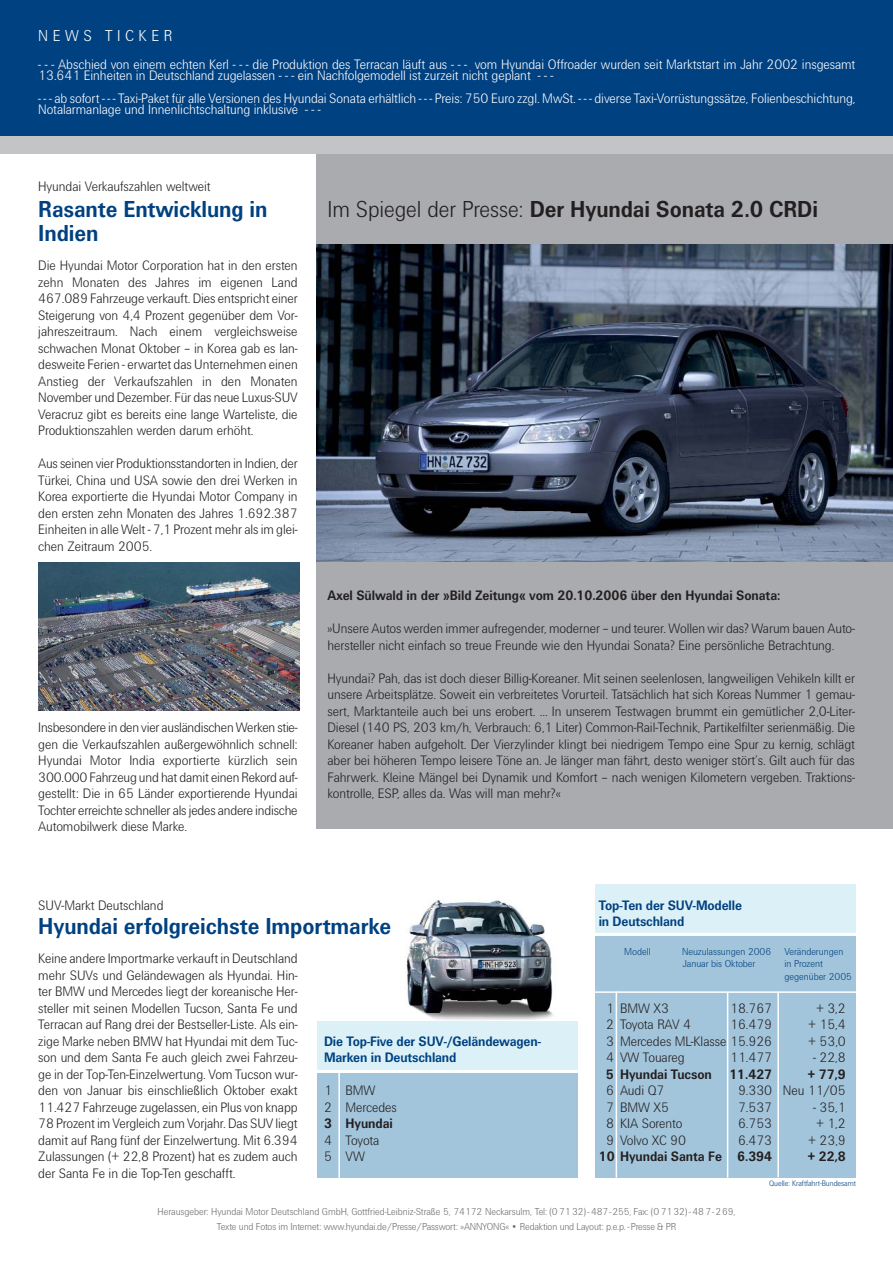
<style>
.page{position:relative;width:893px;height:1263px;background:#fff}
.page>*{position:absolute;margin:0;border:0;box-sizing:border-box;transform-origin:0 0}
.t1{font:700 24px/24.8px "Hyundai Sans";letter-spacing:-.005em;color:#004181}
.t2{font:700 24px "Hyundai Sans";letter-spacing:-.005em;color:#231f20}
.t3{font:300 16.5px "Hyundai Sans";letter-spacing:.275em;color:#fff}
.t4{font:300 14.25px/16.5px "Hyundai Sans";letter-spacing:-.005em;color:#231f20;text-align:justify}
.t5{font:300 14.25px/11.2px "Hyundai Sans";letter-spacing:-.005em;color:#fff}
.t6{font:700 14.25px "Hyundai Sans";letter-spacing:-.005em;color:#231f20}
.t7{font:700 14.25px/16.5px "Hyundai Sans";letter-spacing:-.01em;color:#004181}
.t8{font:300 10.5px/15px "Hyundai Sans";letter-spacing:-.015em;color:#6c6e70;text-align:center}
.t9{font:300 10.5px/12.5px "Hyundai Sans";letter-spacing:-.005em;color:#004181}
.t10{font:300 8.25px "Hyundai Sans";letter-spacing:-.005em;color:#004181}
.s1{font-weight:300}
</style>
<div class="page">
<div style="left:595px;top:885px;width:261px;height:292px;background:#a3c5db"></div>
<div style="left:595px;top:885px;width:261px;height:51px;background:#dcf1f7"></div>
<div style="left:0;top:0;width:893px;height:136px;background:#004181"></div>
<div style="left:317px;top:149px;width:576px;height:680px;background:#a9abae"></div>
<div style="left:0;top:136px;width:893px;height:17px;background:#c2c4c6"></div>
<img style="left:317px;top:244px;width:576px;height:317px">
<img style="left:388px;top:900px;width:190px;height:122px">
<hr style="left:594px;top:933px;width:268px;height:3px;background:#fff">
<hr style="left:592px;top:991px;width:269px;height:2px;background:#fff">
<div style="left:317px;top:1022px;width:261px;height:156px;background:#a3c5db"></div>
<div style="left:317px;top:1022px;width:261px;height:51px;background:#dcf1f7"></div>
<hr style="left:316px;top:1070px;width:269px;height:3px;background:#fff">
<hr style="left:616px;top:992px;width:1px;height:186px;background:#fff">
<hr style="left:727px;top:992px;width:1px;height:186px;background:#fff">
<hr style="left:777px;top:992px;width:2px;height:185px;background:#fff">
<hr style="left:338px;top:1071px;width:2px;height:109px;background:#fff">
<img style="left:38px;top:563px;width:261px;height:147px">
<p class="t3" style="left:38px;top:30px;width:135px">NEWS TICKER</p>
<p class="t5" style="left:38px;top:60px;width:819px">- - - Abschied von einem echten Kerl - - - die Produktion des Terracan läuft aus - - - vom Hyundai Offroader wurden seit Marktstart im Jahr 2002 insgesamt<br>13.641 Einheiten in Deutschland zugelassen - - - ein Nachfolgemodell ist zurzeit nicht geplant - - -</p>
<p class="t5" style="left:38px;top:94px;width:819px">- - - ab sofort - - - Taxi-Paket für alle Versionen des Hyundai Sonata erhältlich - - - Preis: 750 Euro zzgl. MwSt. - - - diverse Taxi-Vorrüstungssätze, Folienbeschichtung,<br>Notalarmanlage und Innenlichtschaltung inklusive - - -</p>
<p class="t4" style="left:38px;top:180px;width:174px">Hyundai Verkaufszahlen weltweit</p>
<h1 class="t1" style="left:38px;top:198px;width:231px">Rasante Entwicklung in<br>Indien</h1>
<p class="t4" style="left:38px;top:259px;width:261px">Die Hyundai Motor Corporation hat in den ersten zehn Monaten des Jahres im eigenen Land 467.089 Fahrzeuge verkauft. Dies entspricht einer Steigerung von 4,4 Prozent gegenüber dem Vor&shy;jahreszeitraum. Nach einem vergleichsweise schwachen Monat Oktober – in Korea gab es lan&shy;desweite Ferien - erwartet das Unternehmen einen Anstieg der Verkaufszahlen in den Monaten November und Dezember. Für das neue Luxus-SUV Veracruz gibt es bereits eine lange Warteliste, die Produktionszahlen werden darum erhöht.</p>
<p class="t4" style="left:38px;top:457px;width:261px">Aus seinen vier Produktionsstandorten in Indien, der Türkei, China und USA sowie den drei Werken in Korea exportierte die Hyundai Motor Company in den ersten zehn Monaten des Jahres 1.692.387<br>Einheiten in alle Welt - 7,1 Prozent mehr als im glei&shy;chen Zeitraum 2005.</p>
<p class="t4" style="left:38px;top:721px;width:261px">Insbesondere in den vier ausländischen Werken stie&shy;gen die Verkaufszahlen außergewöhnlich schnell:<br>Hyundai Motor India exportierte kürzlich sein 300.000 Fahrzeug und hat damit einen Rekord auf&shy;gestellt: Die in 65 Länder exportierende Hyundai Tochter erreichte schneller als jedes andere indische Automobilwerk diese Marke.</p>
<h1 class="t2" style="left:327px;top:199px;width:492px"><span class="s1">Im Spiegel der Presse:</span> Der Hyundai Sonata 2.0 CRDi</h1>
<p class="t6" style="left:327px;top:590px;width:454px">Axel Sülwald in der »Bild Zeitung« vom 20.10.2006 über den Hyundai Sonata:</p>
<p class="t4" style="left:327px;top:622px;width:529px">»Unsere Autos werden immer aufregender, moderner – und teurer. Wollen wir das? Warum bauen Auto&shy;hersteller nicht einfach so treue Freunde wie den Hyundai Sonata? Eine persönliche Betrachtung.</p>
<p class="t4" style="left:327px;top:671px;width:529px">Hyundai? Pah, das ist doch dieser Billig-Koreaner. Mit seinen seelenlosen, langweiligen Vehikeln killt er unsere Arbeitsplätze. Soweit ein verbreitetes Vorurteil. Tatsächlich hat sich Koreas Nummer 1 gemau&shy;sert, Marktanteile auch bei uns erobert. ... In unserem Testwagen brummt ein gemütlicher 2,0-Liter-Diesel (140 PS, 203 km/h, Verbrauch: 6,1 Liter) Common-Rail-Technik, Partikelfilter serienmäßig. Die Koreaner haben aufgeholt. Der Vierzylinder klingt bei niedrigem Tempo eine Spur zu kernig, schlägt aber bei höheren Tempo leisere Töne an. Je länger man fährt, desto weniger stört’s. Gilt auch für das Fahrwerk. Kleine Mängel bei Dynamik und Komfort – nach wenigen Kilometern vergeben. Traktions&shy;kontrolle, ESP, alles da. Was will man mehr?«</p>
<p class="t4" style="left:38px;top:898px;width:127px">SUV-Markt Deutschland</p>
<h1 class="t1" style="left:38px;top:916px;width:354px">Hyundai erfolgreichste Importmarke</h1>
<p class="t4" style="left:38px;top:952px;width:261px">Keine andere Importmarke verkauft in Deutschland mehr SUVs und Geländewagen als Hyundai. Hin&shy;ter BMW und Mercedes liegt der koreanische Her&shy;steller mit seinen Modellen Tucson, Santa Fe und Terracan auf Rang drei der Bestseller-Liste. Als ein&shy;zige Marke neben BMW hat Hyundai mit dem Tuc&shy;son und dem Santa Fe auch gleich zwei Fahrzeu&shy;ge in der Top-Ten-Einzelwertung. Vom Tucson wur&shy;den von Januar bis einschließlich Oktober exakt 11.427 Fahrzeuge zugelassen, ein Plus von knapp 78 Prozent im Vergleich zum Vorjahr. Das SUV liegt damit auf Rang fünf der Einzelwertung. Mit 6.394<br>Zulassungen (+ 22,8 Prozent) hat es zudem auch der Santa Fe in die Top-Ten geschafft.</p>
<p class="t7" style="left:324px;top:1034px;width:218px">Die Top-Five der SUV-/Geländewagen-<br>Marken in Deutschland</p>
<p class="t4" style="left:324px;top:1084px;width:74px">1 BMW<br>2 Mercedes</p>
<p class="t6" style="left:324px;top:1118px;width:70px">3 Hyundai</p>
<p class="t4" style="left:324px;top:1133px;width:57px">4 Toyota<br>5 VW</p>
<p class="t7" style="left:599px;top:898px;width:145px">Top-Ten der SUV-Modelle in Deutschland</p>
<p class="t9" style="left:624px;top:946px;width:28px">Modell</p>
<p class="t9" style="left:682px;top:946px;width:163px">Neuzulassungen 2006 Veränderungen<br>Januar bis Oktober</p>
<p class="t9" style="left:784px;top:959px;width:69px">in Prozent gegenüber 2005</p>
<p class="t4" style="left:606px;top:1001px;width:64px">1 BMW X3</p>
<p class="t4" style="left:730px;top:1001px;width:44px">18.767</p>
<p class="t4" style="left:816px;top:1001px;width:31px">+ 3,2</p>
<p class="t4" style="left:606px;top:1018px;width:87px">2 Toyota RAV 4</p>
<p class="t4" style="left:730px;top:1018px;width:44px">16.479</p>
<p class="t4" style="left:808px;top:1018px;width:39px">+ 15,4</p>
<p class="t4" style="left:606px;top:1034px;width:168px">3 Mercedes ML-Klasse 15.926</p>
<p class="t4" style="left:808px;top:1034px;width:39px">+ 53,0</p>
<p class="t4" style="left:606px;top:1051px;width:80px">4 VW Touareg</p>
<p class="t4" style="left:730px;top:1051px;width:44px">11.477</p>
<p class="t4" style="left:813px;top:1051px;width:34px">- 22,8</p>
<p class="t6" style="left:606px;top:1069px;width:168px">5 Hyundai Tucson 11.427</p>
<p class="t6" style="left:807px;top:1069px;width:40px">+ 77,9</p>
<p class="t4" style="left:606px;top:1084px;width:60px">6 Audi Q7</p>
<p class="t4" style="left:738px;top:1084px;width:109px">9.330 Neu 11/05</p>
<p class="t4" style="left:606px;top:1100px;width:64px">7 BMW X5</p>
<p class="t4" style="left:738px;top:1100px;width:36px">7.537</p>
<p class="t4" style="left:813px;top:1100px;width:34px">- 35,1</p>
<p class="t4" style="left:606px;top:1117px;width:78px">8 KIA Sorento</p>
<p class="t4" style="left:738px;top:1117px;width:36px">6.753</p>
<p class="t4" style="left:816px;top:1117px;width:31px">+ 1,2</p>
<p class="t4" style="left:606px;top:1133px;width:82px">9 Volvo XC 90</p>
<p class="t4" style="left:738px;top:1133px;width:36px">6.473</p>
<p class="t4" style="left:808px;top:1133px;width:39px">+ 23,9</p>
<p class="t6" style="left:599px;top:1151px;width:175px">10 Hyundai Santa Fe 6.394</p>
<p class="t6" style="left:807px;top:1151px;width:40px">+ 22,8</p>
<p class="t10" style="left:769px;top:1181px;width:88px">Quelle: Kraftfahrt-Bundesamt</p>
<p class="t8" style="left:158px;top:1205px;width:579px">Herausgeber: Hyundai Motor Deutschland GmbH, Gottfried-Leibniz-Straße 5, 74172 Neckarsulm, Tel: (0 71 32) - 487-255, Fax: (0 71 32) - 48 7-269,<br>Texte und Fotos im Internet: www.hyundai.de/Presse/Passwort: »ANNYONG« • Redaktion und Layout: p.e.p. - Presse &amp; PR</p>
</div>
